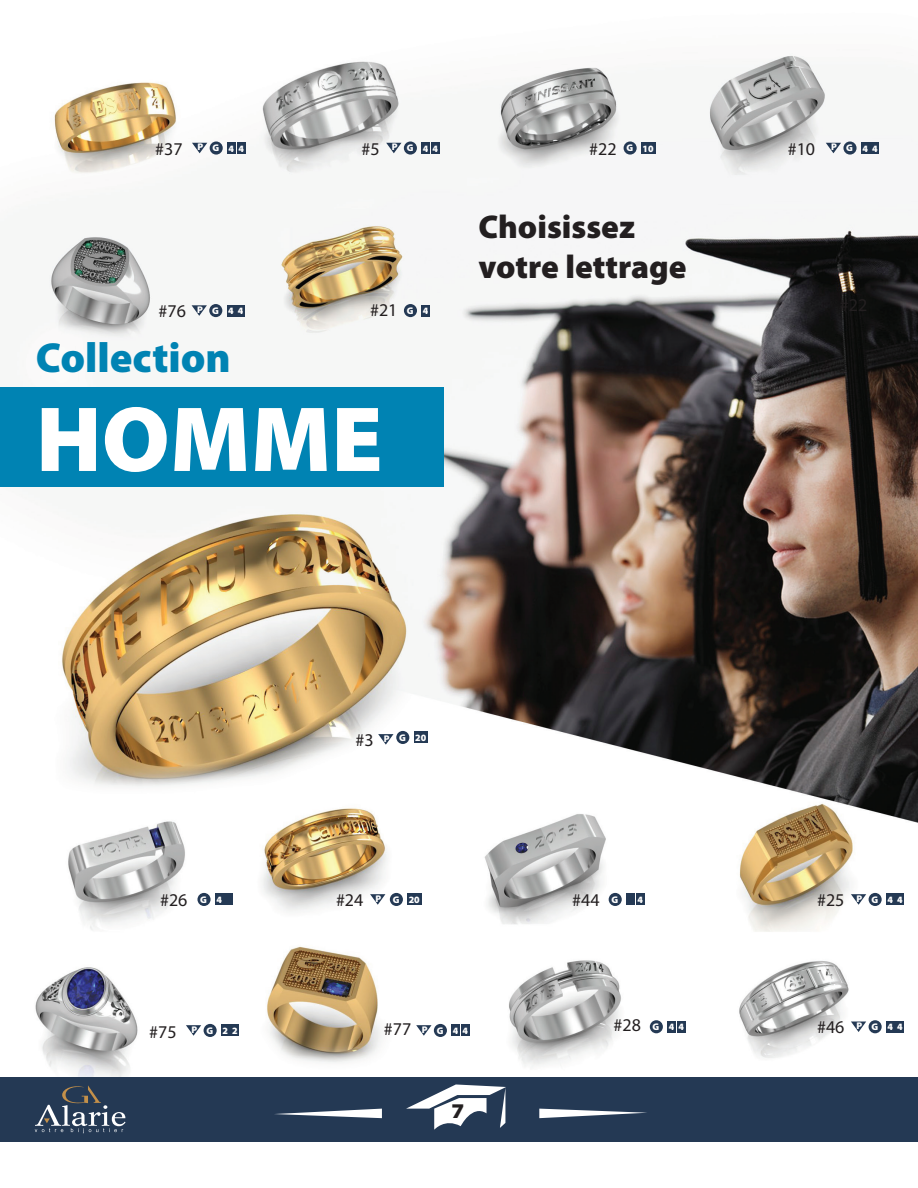
<style>
.page{position:relative;width:918px;height:1188px;background:#fff}
.page>*{position:absolute;margin:0;border:0;box-sizing:border-box;transform-origin:0 0}
.t1{font:900 93.3px "Myriad Pro";color:#fff}
.t2{font:900 42.15px "Myriad Pro";color:#0083b3}
.t3{font:900 33px/39.6px "Myriad Pro";color:#231f20}
.t4{font:900 semi-expanded 21px "Myriad Pro";color:#231f20}
.t5{font:18px "Myriad Pro";color:#231f20}
.t6{font:900 9.75px "Myriad Pro";letter-spacing:.945em;color:#fff}
</style>
<div class="page">
<img style="left:0;top:55px;width:918px;height:1022px">
<div style="left:0;top:388px;width:444px;height:99px;background:#0083b3"></div>
<div style="left:0;top:1077px;width:918px;height:65px;background:#243954"></div>
<svg style="left:35px;top:1085px;width:91px;height:48px"></svg>
<svg style="left:274px;top:1109px;width:108px;height:9px"></svg>
<svg style="left:539px;top:1109px;width:108px;height:9px"></svg>
<svg style="left:406px;top:1084px;width:100px;height:46px"></svg>
<svg style="left:192px;top:143px;width:15px;height:10px"></svg>
<div style="left:210px;top:141px;width:13px;height:14px;background:#243954;border-radius:50%"></div>
<div style="left:227px;top:142px;width:9px;height:12px;background:#243954"></div>
<div style="left:237px;top:142px;width:8px;height:12px;background:#243954"></div>
<svg style="left:192px;top:305px;width:15px;height:11px"></svg>
<div style="left:209px;top:304px;width:13px;height:13px;background:#243954;border-radius:50%"></div>
<div style="left:227px;top:305px;width:8px;height:11px;background:#243954"></div>
<div style="left:237px;top:305px;width:8px;height:11px;background:#243954"></div>
<svg style="left:378px;top:734px;width:16px;height:11px"></svg>
<div style="left:390px;top:893px;width:13px;height:13px;background:#243954;border-radius:50%"></div>
<div style="left:408px;top:894px;width:14px;height:11px;background:#243954"></div>
<svg style="left:370px;top:894px;width:15px;height:11px"></svg>
<svg style="left:416px;top:1025px;width:16px;height:11px"></svg>
<div style="left:434px;top:1024px;width:13px;height:13px;background:#243954;border-radius:50%"></div>
<div style="left:452px;top:1025px;width:8px;height:11px;background:#243954"></div>
<div style="left:461px;top:1025px;width:8px;height:11px;background:#243954"></div>
<svg style="left:186px;top:1025px;width:15px;height:11px"></svg>
<div style="left:204px;top:1024px;width:13px;height:13px;background:#243954;border-radius:50%"></div>
<div style="left:221px;top:1025px;width:9px;height:11px;background:#243954"></div>
<div style="left:231px;top:1025px;width:8px;height:11px;background:#243954"></div>
<div style="left:609px;top:893px;width:13px;height:13px;background:#243954;border-radius:50%"></div>
<div style="left:626px;top:894px;width:9px;height:11px;background:#243954"></div>
<div style="left:636px;top:894px;width:8px;height:11px;background:#243954"></div>
<svg style="left:851px;top:894px;width:15px;height:11px"></svg>
<div style="left:869px;top:893px;width:13px;height:13px;background:#243954;border-radius:50%"></div>
<div style="left:886px;top:894px;width:9px;height:11px;background:#243954"></div>
<div style="left:896px;top:894px;width:8px;height:11px;background:#243954"></div>
<svg style="left:851px;top:1022px;width:15px;height:10px"></svg>
<div style="left:869px;top:1020px;width:13px;height:13px;background:#243954;border-radius:50%"></div>
<div style="left:886px;top:1021px;width:9px;height:12px;background:#243954"></div>
<div style="left:896px;top:1021px;width:8px;height:12px;background:#243954"></div>
<div style="left:396px;top:731px;width:13px;height:13px;background:#243954;border-radius:50%"></div>
<div style="left:414px;top:732px;width:14px;height:11px;background:#243954"></div>
<div style="left:650px;top:1020px;width:13px;height:13px;background:#243954;border-radius:50%"></div>
<div style="left:668px;top:1021px;width:8px;height:12px;background:#243954"></div>
<div style="left:677px;top:1021px;width:8px;height:12px;background:#243954"></div>
<div style="left:197px;top:893px;width:14px;height:13px;background:#243954;border-radius:50%"></div>
<div style="left:215px;top:894px;width:8px;height:11px;background:#243954"></div>
<div style="left:225px;top:894px;width:8px;height:11px;background:#243954"></div>
<div style="left:404px;top:304px;width:13px;height:13px;background:#243954;border-radius:50%"></div>
<div style="left:422px;top:305px;width:8px;height:11px;background:#243954"></div>
<svg style="left:386px;top:143px;width:16px;height:10px"></svg>
<div style="left:404px;top:141px;width:13px;height:14px;background:#243954;border-radius:50%"></div>
<div style="left:422px;top:142px;width:8px;height:12px;background:#243954"></div>
<div style="left:431px;top:142px;width:8px;height:12px;background:#243954"></div>
<svg style="left:826px;top:143px;width:15px;height:10px"></svg>
<div style="left:843px;top:141px;width:14px;height:14px;background:#243954;border-radius:50%"></div>
<div style="left:861px;top:142px;width:8px;height:12px;background:#243954"></div>
<div style="left:871px;top:142px;width:8px;height:12px;background:#243954"></div>
<div style="left:624px;top:141px;width:13px;height:14px;background:#243954;border-radius:50%"></div>
<div style="left:641px;top:142px;width:15px;height:12px;background:#243954"></div>
<h3 class="t5" style="left:155px;top:137px;width:29px">#37</h3>
<h3 class="t5" style="left:361px;top:137px;width:20px">#5</h3>
<h3 class="t5" style="left:788px;top:137px;width:29px">#10</h3>
<h3 class="t5" style="left:589px;top:137px;width:29px">#22</h3>
<p class="t6" style="left:197px;top:142px;width:48px">PG44</p>
<p class="t6" style="left:392px;top:142px;width:48px">PG44</p>
<p class="t6" style="left:626px;top:142px;width:29px">G 10</p>
<p class="t6" style="left:831px;top:142px;width:48px">PG44</p>
<h3 class="t5" style="left:159px;top:300px;width:29px">#76</h3>
<h3 class="t5" style="left:370px;top:299px;width:29px">#21</h3>
<p class="t6" style="left:197px;top:304px;width:48px">PG44</p>
<h2 class="t2" style="left:36px;top:329px;width:196px">Collection</h2>
<p class="t6" style="left:407px;top:304px;width:23px">G 4</p>
<h1 class="t1" style="left:36px;top:377px;width:348px">HOMME</h1>
<h3 class="t3" style="left:478px;top:206px;width:210px">Choisissez votre lettrage</h3>
<h3 class="t5" style="left:356px;top:728px;width:20px">#3</h3>
<p class="t6" style="left:384px;top:732px;width:7px">P</p>
<p class="t6" style="left:399px;top:731px;width:29px">G 20</p>
<h3 class="t5" style="left:160px;top:889px;width:29px">#26</h3>
<h3 class="t5" style="left:817px;top:889px;width:29px">#25</h3>
<h3 class="t5" style="left:336px;top:889px;width:29px">#24</h3>
<h3 class="t5" style="left:572px;top:889px;width:29px">#44</h3>
<p class="t6" style="left:376px;top:893px;width:46px">P G20</p>
<p class="t6" style="left:612px;top:893px;width:8px">G</p>
<p class="t6" style="left:637px;top:893px;width:7px">4</p>
<p class="t6" style="left:856px;top:893px;width:48px">PG44</p>
<p class="t6" style="left:200px;top:893px;width:23px">G 4</p>
<h3 class="t5" style="left:149px;top:1020px;width:29px">#75</h3>
<h3 class="t5" style="left:384px;top:1018px;width:29px">#77</h3>
<p class="t6" style="left:191px;top:1024px;width:48px">PG22</p>
<p class="t6" style="left:422px;top:1024px;width:48px">PG44</p>
<h3 class="t4" style="left:452px;top:1097px;width:14px">7</h3>
<h3 class="t5" style="left:613px;top:1014px;width:29px">#28</h3>
<h3 class="t5" style="left:817px;top:1016px;width:29px">#46</h3>
<p class="t6" style="left:653px;top:1021px;width:33px">G 44</p>
<p class="t6" style="left:856px;top:1021px;width:48px">PG44</p>
</div>
